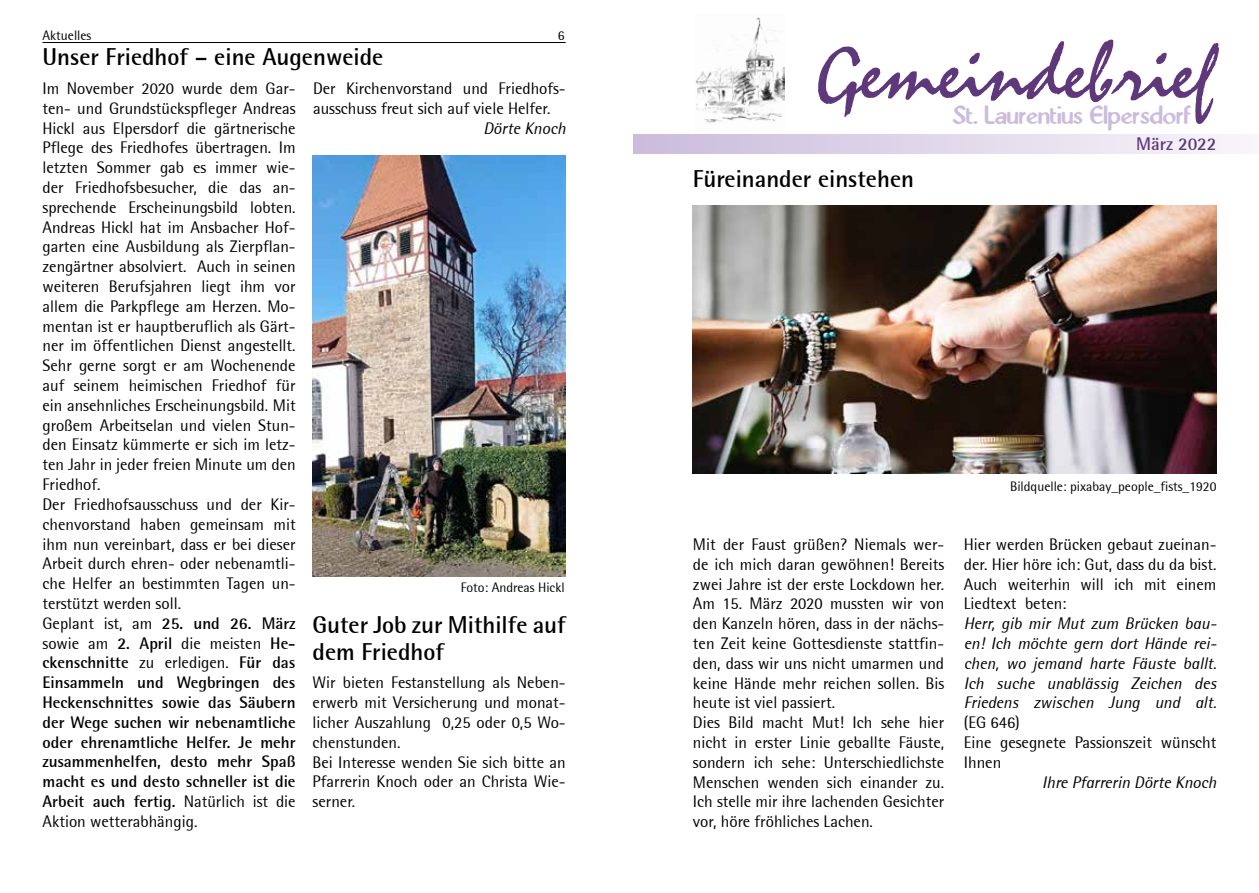
<style>
.page{position:relative;width:1259px;height:893px;background:#fff}
.page>*{position:absolute;margin:0;border:0;box-sizing:border-box;transform-origin:0 0}
.t1{font:82.5px "Staccato 222 BT";color:#5f377b}
.t2{font:500 28.5px "Abbey";color:#cbbcdd}
.t3{font:700 24px/27px "Rotis Semi Sans";color:#000}
.t4{font:700 18px "Rotis Semi Sans";color:#5f377b}
.t5{font:16.5px/19.8px "Rotis Semi Sans";color:#000}
.t6{font:italic 16.5px/19.8px "Rotis Semi Sans";color:#000;text-align:justify}
.t7{font:13.5px "Rotis Semi Sans";color:#000}
.s1{font-weight:700}
</style>
<div class="page">
<hr style="left:43px;top:42px;width:523px;height:1px;background:#000">
<div style="left:634px;top:134px;width:625px;height:19px;background:linear-gradient(to right,#cabbdc,#f8f6fa)"></div>
<img style="left:695px;top:17px;width:89px;height:106px">
<img style="left:693px;top:206px;width:523px;height:267px">
<img style="left:313px;top:156px;width:253px;height:421px">
<p class="t7" style="left:43px;top:28px;width:50px">Aktuelles</p>
<p class="t7" style="left:558px;top:28px;width:8px">6</p>
<h3 class="t3" style="left:43px;top:43px;width:342px">Unser Friedhof – eine Augenweide</h3>
<p class="t5" style="left:43px;top:78px;width:255px">Im November 2020 wurde dem Gar&shy;ten- und Grundstückspfleger Andreas Hickl aus Elpersdorf die gärtnerische Pflege des Friedhofes übertragen. Im letzten Sommer gab es immer wie&shy;der Friedhofsbesucher, die das an&shy;sprechende Erscheinungsbild lobten.<br>Andreas Hickl hat im Ansbacher Hof&shy;garten eine Ausbildung als Zierpflan&shy;zengärtner absolviert. Auch in seinen weiteren Berufsjahren liegt ihm vor allem die Parkpflege am Herzen. Mo&shy;mentan ist er hauptberuflich als Gärt&shy;ner im öffentlichen Dienst angestellt.<br>Sehr gerne sorgt er am Wochenende auf seinem heimischen Friedhof für ein ansehnliches Erscheinungsbild. Mit großem Arbeitselan und vielen Stun&shy;den Einsatz kümmerte er sich im letz&shy;ten Jahr in jeder freien Minute um den Friedhof.<br>Der Friedhofsausschuss und der Kir&shy;chenvorstand haben gemeinsam mit ihm nun vereinbart, dass er bei dieser Arbeit durch ehren- oder nebenamtli&shy;che Helfer an bestimmten Tagen un&shy;terstützt werden soll.<br>Geplant ist, am <span class="s1">25. und 26. März </span>sowie am <span class="s1">2. April</span> die meisten <span class="s1">He&shy;ckenschnitte</span> zu erledigen. <span class="s1">Für das Einsammeln und Wegbringen des Heckenschnittes sowie das Säubern der Wege suchen wir nebenamtliche oder ehrenamtliche Helfer. Je mehr zusammenhelfen, desto mehr Spaß macht es und desto schneller ist die Arbeit auch fertig.</span> Natürlich ist die Aktion wetterabhängig.</p>
<p class="t5" style="left:313px;top:79px;width:254px">Der Kirchenvorstand und Friedhofs&shy;ausschuss freut sich auf viele Helfer.</p>
<p class="t6" style="left:483px;top:118px;width:84px">Dörte Knoch</p>
<p class="t7" style="left:461px;top:579px;width:105px">Foto: Andreas Hickl</p>
<h3 class="t3" style="left:313px;top:611px;width:255px">Guter Job zur Mithilfe auf dem Friedhof</h3>
<p class="t5" style="left:313px;top:673px;width:255px">Wir bieten Festanstellung als Neben&shy;erwerb mit Versicherung und monat&shy;licher Auszahlung 0,25 oder 0,5 Wo&shy;chenstunden.<br>Bei Interesse wenden Sie sich bitte an<br>Pfarrerin Knoch oder an Christa Wie&shy;serner.</p>
<h1 class="t1" style="left:816px;top:27px;width:402px">Gemeindebrief</h1>
<h2 class="t2" style="left:952px;top:104px;width:240px">St. Laurentius Elpersdorf</h2>
<p class="t4" style="left:1136px;top:133px;width:82px">März 2022</p>
<h3 class="t3" style="left:693px;top:165px;width:223px">Füreinander einstehen</h3>
<p class="t7" style="left:1010px;top:478px;width:208px">Bildquelle: pixabay_people_fists_1920</p>
<p class="t5" style="left:693px;top:534px;width:253px">Mit der Faust grüßen? Niemals wer&shy;de ich mich daran gewöhnen! Bereits zwei Jahre ist der erste Lockdown her.<br>Am 15. März 2020 mussten wir von den Kanzeln hören, dass in der nächs&shy;ten Zeit keine Gottesdienste stattfin&shy;den, dass wir uns nicht umarmen und keine Hände mehr reichen sollen. Bis heute ist viel passiert.<br>Dies Bild macht Mut! Ich sehe hier nicht in erster Linie geballte Fäuste, sondern ich sehe: Unterschiedlichste Menschen wenden sich einander zu.<br>Ich stelle mir ihre lachenden Gesichter vor, höre fröhliches Lachen.</p>
<p class="t5" style="left:964px;top:534px;width:254px;text-align:justify">Hier werden Brücken gebaut zueinan&shy;der. Hier höre ich: Gut, dass du da bist.<br>Auch weiterhin will ich mit einem Liedtext beten:</p>
<p class="t6" style="left:964px;top:613px;width:254px">Herr, gib mir Mut zum Brücken bau&shy;en! Ich möchte gern dort Hände rei&shy;chen, wo jemand harte Fäuste ballt.<br>Ich suche unablässig Zeichen des Friedens zwischen Jung und alt.</p>
<p class="t5" style="left:964px;top:713px;width:254px">(EG 646)<br>Eine gesegnete Passionszeit wünscht<br>Ihnen</p>
<p class="t6" style="left:1042px;top:772px;width:176px">Ihre Pfarrerin Dörte Knoch</p>
</div>
